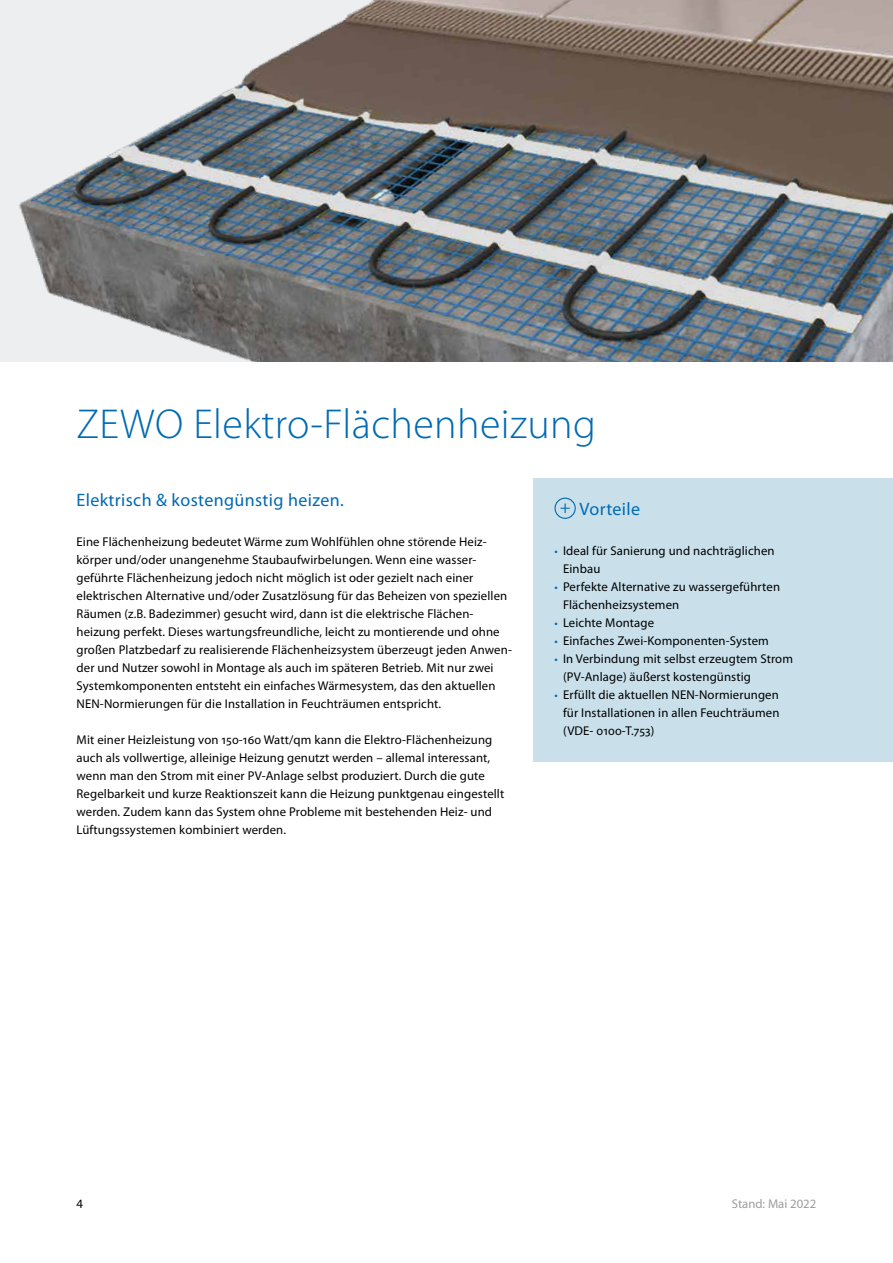
<style>
.page{position:relative;width:893px;height:1263px;background:#fff}
.page>*{position:absolute;margin:0;border:0;box-sizing:border-box;transform-origin:0 0}
.t1{font:300 42px "Myriad Pro";letter-spacing:.01em;color:#006ab3}
.t2{font:18px "Myriad Pro";letter-spacing:.02em;color:#006ab3}
.t3{font:12.75px/18px "Myriad Pro";letter-spacing:.01em;color:#000}
.t4{font:12.75px "Myriad Pro";color:#9c9e9f}
.s1{font-size:12px;color:#006ab3}
</style>
<div class="page">
<div style="left:533px;top:479px;width:360px;height:283px;background:#c9e0eb"></div>
<svg style="left:560px;top:503px;width:10px;height:10px"></svg>
<div style="left:554px;top:498px;width:22px;height:21px;border:1px solid #006ab3;border-radius:50%"></div>
<img style="left:0;top:0;width:893px;height:362px">
<h1 class="t1" style="left:77px;top:399px;width:521px">ZEWO Elektro-Flächenheizung</h1>
<h2 class="t2" style="left:77px;top:488px;width:269px">Elektrisch &amp; kostengünstig heizen.</h2>
<p class="t3" style="left:77px;top:533px;width:437px">Eine Flächenheizung bedeutet Wärme zum Wohlfühlen ohne störende Heiz&shy;körper und/oder unangenehme Staubaufwirbelungen. Wenn eine wasser&shy;geführte Flächenheizung jedoch nicht möglich ist oder gezielt nach einer elektrischen Alternative und/oder Zusatzlösung für das Beheizen von speziellen Räumen (z.B. Badezimmer) gesucht wird, dann ist die elektrische Flächen&shy;heizung perfekt. Dieses wartungsfreundliche, leicht zu montierende und ohne großen Platzbedarf zu realisierende Flächenheizsystem überzeugt jeden Anwen&shy;der und Nutzer sowohl in Montage als auch im späteren Betrieb. Mit nur zwei Systemkomponenten entsteht ein einfaches Wärmesystem, das den aktuellen NEN-Normierungen für die Installation in Feuchträumen entspricht.</p>
<p class="t3" style="left:77px;top:731px;width:429px">Mit einer Heizleistung von 150-160 Watt/qm kann die Elektro-Flächenheizung auch als vollwertige, alleinige Heizung genutzt werden – allemal interessant, wenn man den Strom mit einer PV-Anlage selbst produziert. Durch die gute Regelbarkeit und kurze Reaktionszeit kann die Heizung punktgenau eingestellt werden. Zudem kann das System ohne Probleme mit bestehenden Heiz- und Lüftungssystemen kombiniert werden.</p>
<h2 class="t2" style="left:580px;top:497px;width:62px">Vorteile</h2>
<p class="t3" style="left:563px;top:542px;width:213px;text-indent:-9px"><span class="s1">•</span> Ideal für Sanierung und nachträglichen<br>Einbau</p>
<p class="t3" style="left:563px;top:578px;width:219px;text-indent:-9px"><span class="s1">•</span> Perfekte Alternative zu wassergeführten<br>Flächenheizsystemen</p>
<p class="t3" style="left:554px;top:614px;width:101px"><span class="s1">•</span> Leichte Montage</p>
<p class="t3" style="left:554px;top:632px;width:216px"><span class="s1">•</span> Einfaches Zwei-Komponenten-System</p>
<p class="t3" style="left:563px;top:650px;width:232px;text-indent:-9px"><span class="s1">•</span> In Verbindung mit selbst erzeugtem Strom (PV-Anlage) äußerst kostengünstig</p>
<p class="t3" style="left:563px;top:686px;width:218px;text-align:justify;text-indent:-9px"><span class="s1">•</span> Erfüllt die aktuellen NEN-Normierungen für Installationen in allen Feuchträumen (VDE- 0100-T.753)</p>
<p class="t3" style="left:77px;top:1194px;width:8px">4</p>
<p class="t4" style="left:732px;top:1195px;width:86px">Stand: Mai 2022</p>
</div>
